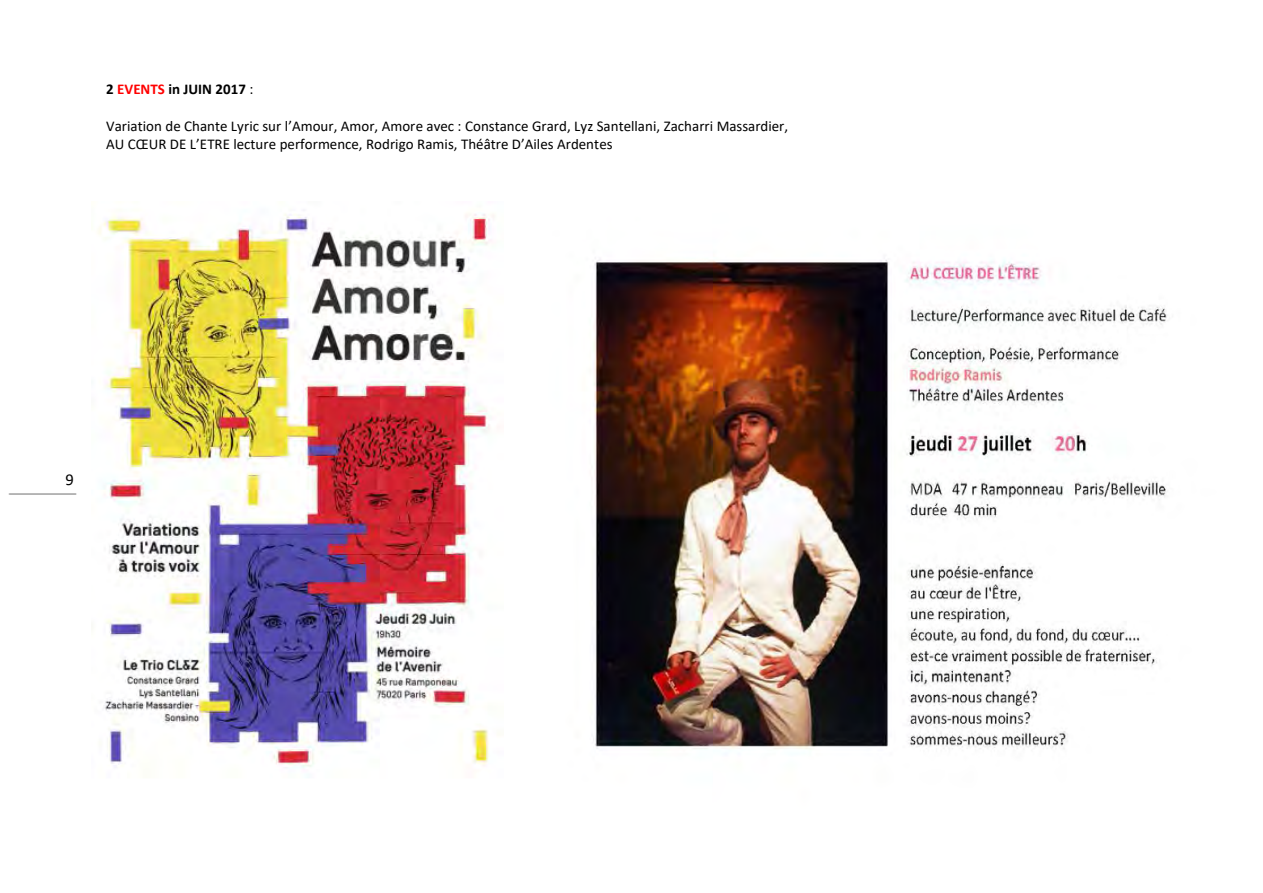
<style>
.page{position:relative;width:1263px;height:893px;background:#fff}
.page>*{position:absolute;margin:0;border:0;box-sizing:border-box;transform-origin:0 0}
.t1{font:16.5px "Calibri";color:#000}
.t2{font:15px "Calibri";color:#000}
.t3{font:700 15px "Calibri";color:#000}
.s1{color:#f00}
.s2{font-weight:400}
</style>
<div class="page">
<img style="left:8px;top:493px;width:69px;height:2px">
<img style="left:98px;top:214px;width:396px;height:564px">
<img style="left:593px;top:259px;width:574px;height:490px">
<p class="t3" style="left:106px;top:78px;width:149px">2 <span class="s1">EVENTS</span> in JUIN 2017 <span class="s2">:</span></p>
<p class="t2" style="left:106px;top:115px;width:683px">Variation de Chante Lyric sur l’Amour, Amor, Amore avec : Constance Grard, Lyz Santellani, Zacharri Massardier,</p>
<p class="t2" style="left:106px;top:134px;width:508px">AU CŒUR DE L’ETRE lecture performence, Rodrigo Ramis, Théâtre D’Ailes Ardentes</p>
<p class="t1" style="left:66px;top:468px;width:10px">9</p>
</div>
